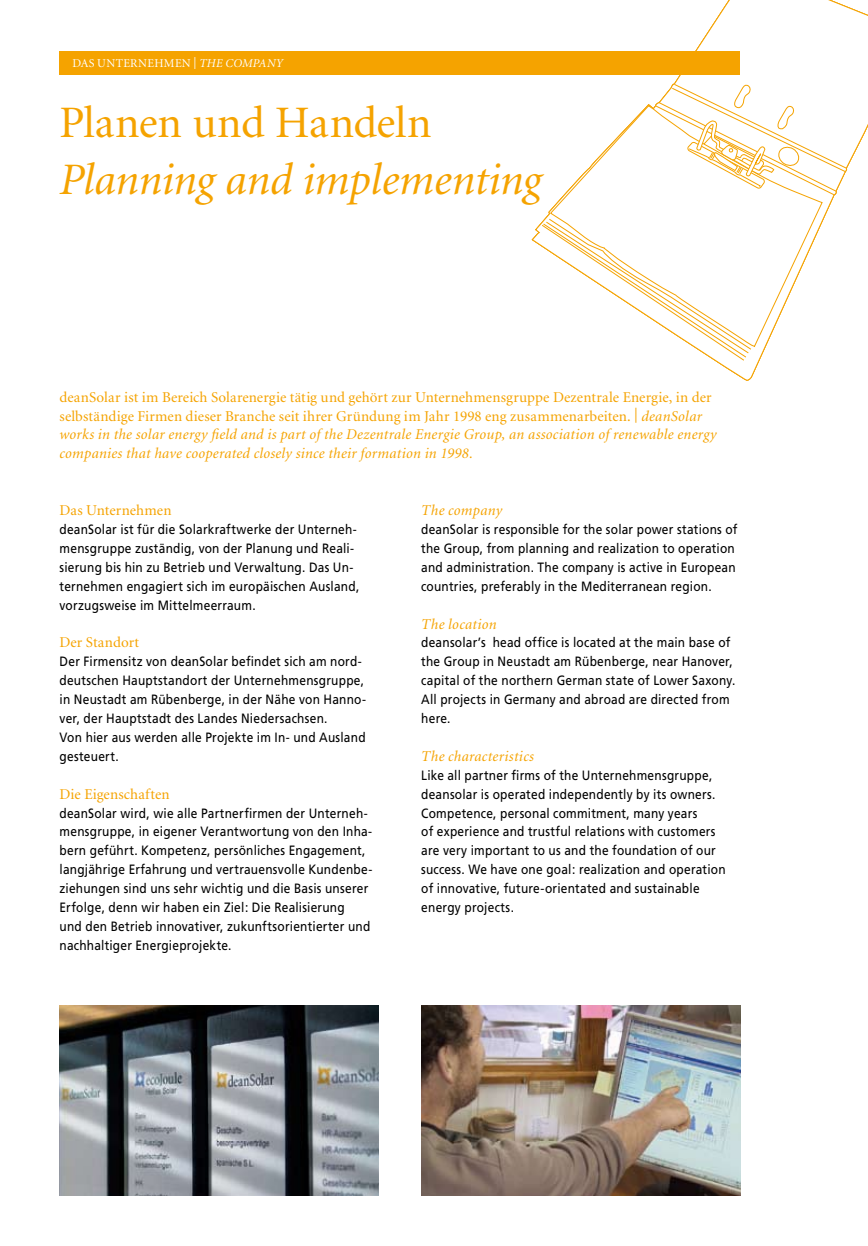
<style>
.page{position:relative;width:868px;height:1246px;background:#fff}
.page>*{position:absolute;margin:0;border:0;box-sizing:border-box;transform-origin:0 0}
.t1{font:italic 45px "Minion";color:#f5a300}
.t2{font:45px "Minion";color:#f5a300}
.t3{font:15px/18.9px "Minion";letter-spacing:.005em;color:#f5a300}
.t4{font:italic 15px "Minion";letter-spacing:.025em;color:#f5a300}
.t5{font:13.5px/18.9px "Frutiger";letter-spacing:.02em;color:#000;scale:.88 1}
.t6{font:12px "Minion";letter-spacing:.03em;color:#fff}
.s1{font-style:italic}
</style>
<div class="page">
<svg style="left:531px;top:0;width:336px;height:381px"></svg>
<svg style="left:549px;top:105px;width:273px;height:245px"></svg>
<svg style="left:541px;top:218px;width:210px;height:143px"></svg>
<svg style="left:654px;top:83px;width:193px;height:113px"></svg>
<div style="left:60px;top:51px;width:680px;height:23px;background:#f5a300"></div>
<img style="left:60px;top:1005px;width:318px;height:190px">
<img style="left:421px;top:1005px;width:319px;height:190px">
<p class="t6" style="left:72px;top:57px;width:212px">Das Unternehmen | <span class="s1">The company</span></p>
<h1 class="t2" style="left:60px;top:100px;width:373px">Planen und Handeln</h1>
<h1 class="t1" style="left:60px;top:157px;width:483px">Planning and implementing</h1>
<p class="t3" style="left:60px;top:388px;width:659px">deanSolar ist im Bereich Solarenergie tätig und gehört zur Unternehmensgruppe Dezentrale Energie, in der selbständige Firmen dieser Branche seit ihrer Gründung im Jahr 1998 eng zusammenarbeiten. | <span class="s1">deanSolar works in the solar energy field and is part of the Dezentrale Energie Group, an association of renewable energy companies that have cooperated closely since their formation in 1998.</span></p>
<p class="t3" style="left:60px;top:501px;width:113px">Das Unternehmen</p>
<p class="t5" style="left:60px;top:520px;width:342px">deanSolar ist für die Solarkraftwerke der Unterneh&shy;mensgruppe zuständig, von der Planung und Reali&shy;sierung bis hin zu Betrieb und Verwaltung. Das Un&shy;ternehmen engagiert sich im europäischen Ausland, vorzugsweise im Mittelmeerraum.</p>
<p class="t3" style="left:60px;top:634px;width:81px">Der Standort</p>
<p class="t5" style="left:60px;top:652px;width:350px">Der Firmensitz von deanSolar befindet sich am nord&shy;deutschen Hauptstandort der Unternehmensgruppe, in Neustadt am Rübenberge, in der Nähe von Hanno&shy;ver, der Hauptstadt des Landes Niedersachsen.<br>Von hier aus werden alle Projekte im In- und Ausland gesteuert.</p>
<p class="t3" style="left:60px;top:785px;width:111px">Die Eigenschaften</p>
<p class="t5" style="left:60px;top:803px;width:357px">deanSolar wird, wie alle Partnerfirmen der Unterneh&shy;mensgruppe, in eigener Verantwortung von den Inha&shy;bern geführt. Kompetenz, persönliches Engagement, langjährige Erfahrung und vertrauensvolle Kundenbe&shy;ziehungen sind uns sehr wichtig und die Basis unserer Erfolge, denn wir haben ein Ziel: Die Realisierung<br>und den Betrieb innovativer, zukunftsorientierter und nachhaltiger Energieprojekte.</p>
<p class="t4" style="left:421px;top:503px;width:83px">The company</p>
<p class="t5" style="left:421px;top:520px;width:361px">deanSolar is responsible for the solar power stations of the Group, from planning and realization to operation and administration. The company is active in European countries, preferably in the Mediterranean region.</p>
<p class="t4" style="left:421px;top:616px;width:77px">The location</p>
<p class="t5" style="left:421px;top:633px;width:358px">deansolar’s head office is located at the main base of the Group in Neustadt am Rübenberge, near Hanover, capital of the northern German state of Lower Saxony.<br>All projects in Germany and abroad are directed from here.</p>
<p class="t4" style="left:421px;top:749px;width:114px">The characteristics</p>
<p class="t5" style="left:421px;top:766px;width:347px">Like all partner firms of the Unternehmensgruppe, deansolar is operated independently by its owners.<br>Competence, personal commitment, many years<br>of experience and trustful relations with customers are very important to us and the foundation of our success. We have one goal: realization and operation of innovative, future-orientated and sustainable energy projects.</p>
</div>
